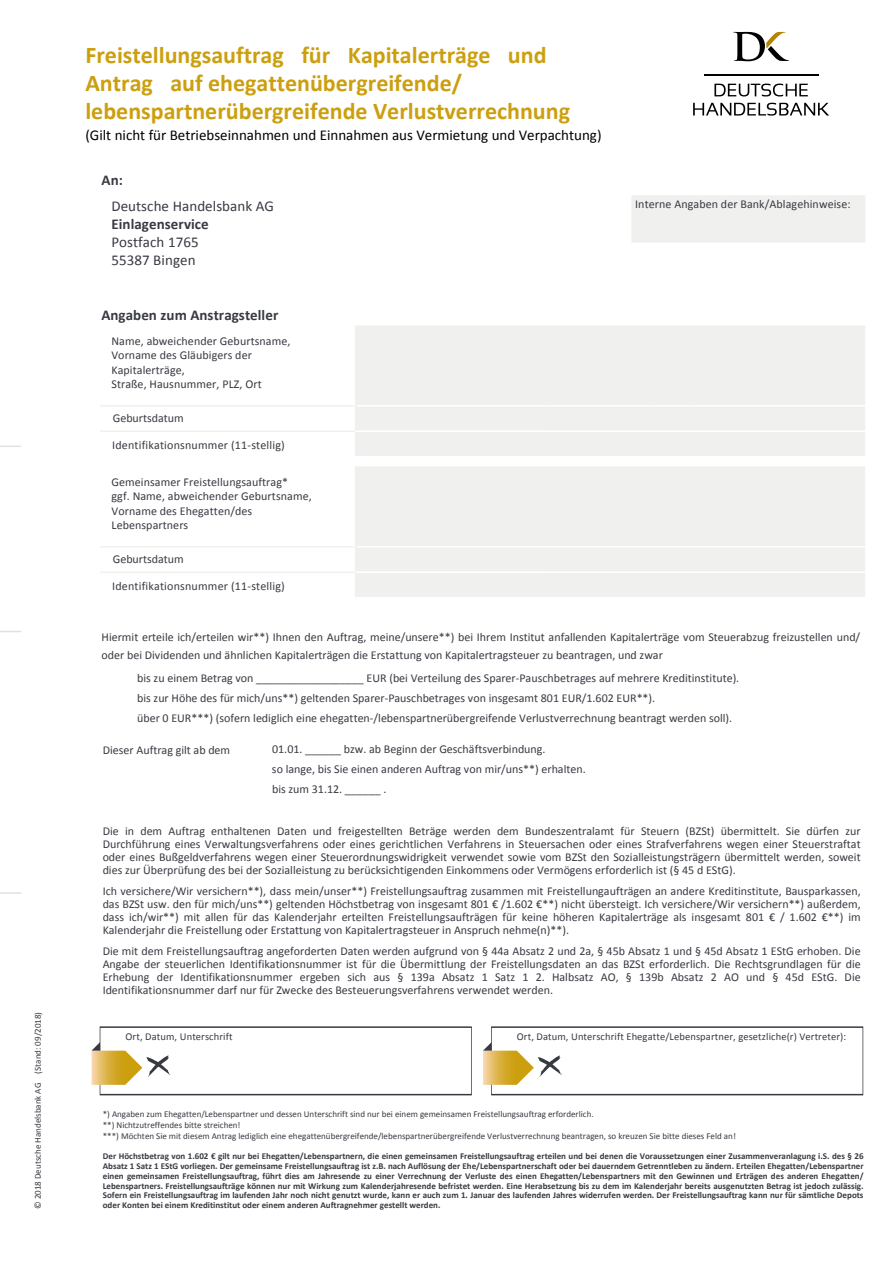
<style>
.page{position:relative;width:893px;height:1263px;background:#fff}
.page>*{position:absolute;margin:0;border:0;box-sizing:border-box;transform-origin:0 0}
.t1{font:700 24px/28.2px "Calibri";color:#cc9f0f}
.t2{font:15px "Calibri";color:#000}
.t3{font:15px/18px "Calibri";letter-spacing:.005em;color:#383a42}
.t4{font:700 15px "Calibri";letter-spacing:.005em;color:#383a42}
.t5{font:12px/13.2px "Calibri";color:#383a42}
.t6{font:10.5px "Calibri";letter-spacing:.01em;color:#383a42}
.t7{font:700 9px/9.9px "Calibri";color:#383a42;text-align:justify}
.t8{font:9px/10.8px "Calibri";color:#383a42}
.s1{font-style:inherit}
</style>
<div class="page">
<hr style="left:0;top:892px;width:21px;height:2px;background:#e1e2e0">
<svg style="left:0;top:631px;width:21px;height:1px"></svg>
<svg style="left:0;top:446px;width:21px;height:1px"></svg>
<svg style="left:733px;top:32px;width:56px;height:29px"></svg>
<hr style="left:704px;top:74px;width:114px;height:1px;background:#000">
<svg style="left:714px;top:84px;width:94px;height:12px"></svg>
<svg style="left:693px;top:103px;width:136px;height:13px"></svg>
<hr style="left:100px;top:405px;width:255px;height:1px;background:#f0f0ef">
<hr style="left:100px;top:430px;width:255px;height:2px;background:#f0f0ef">
<hr style="left:354px;top:405px;width:188px;height:1px;background:#fff">
<div style="left:355px;top:326px;width:510px;height:130px;background:#f0f0ef"></div>
<hr style="left:357px;top:405px;width:188px;height:1px;background:#fff">
<hr style="left:545px;top:405px;width:109px;height:1px;background:#fff">
<hr style="left:654px;top:405px;width:34px;height:1px;background:#fff">
<hr style="left:688px;top:405px;width:179px;height:1px;background:#fff">
<hr style="left:355px;top:430px;width:189px;height:2px;background:#fff">
<hr style="left:687px;top:430px;width:178px;height:2px;background:#fff">
<hr style="left:358px;top:430px;width:189px;height:2px;background:#fff">
<hr style="left:547px;top:430px;width:109px;height:2px;background:#fff">
<hr style="left:656px;top:430px;width:34px;height:2px;background:#fff">
<hr style="left:100px;top:546px;width:255px;height:1px;background:#f0f0ef">
<hr style="left:100px;top:571px;width:255px;height:2px;background:#f0f0ef">
<hr style="left:354px;top:546px;width:188px;height:1px;background:#fff">
<div style="left:355px;top:467px;width:510px;height:130px;background:#f0f0ef"></div>
<hr style="left:357px;top:546px;width:188px;height:1px;background:#fff">
<hr style="left:545px;top:546px;width:109px;height:1px;background:#fff">
<hr style="left:654px;top:546px;width:34px;height:1px;background:#fff">
<hr style="left:688px;top:546px;width:179px;height:1px;background:#fff">
<hr style="left:355px;top:571px;width:189px;height:2px;background:#fff">
<hr style="left:687px;top:571px;width:178px;height:2px;background:#fff">
<hr style="left:358px;top:571px;width:189px;height:2px;background:#fff">
<hr style="left:547px;top:571px;width:109px;height:2px;background:#fff">
<hr style="left:656px;top:571px;width:34px;height:2px;background:#fff">
<div style="left:99px;top:1026px;width:373px;height:69px;border:1px solid #383a42"></div>
<svg style="left:92px;top:1042px;width:79px;height:43px"></svg>
<div style="left:632px;top:195px;width:233px;height:48px;background:#f0f0ef"></div>
<div style="left:491px;top:1026px;width:372px;height:69px;border:1px solid #383a42"></div>
<svg style="left:483px;top:1042px;width:79px;height:43px"></svg>
<p class="t8" style="left:32px;top:1209px;width:199px;rotate:-90deg">© 2018 Deutsche Handelsbank AG (Stand: 09/2018)</p>
<h1 class="t1" style="left:85px;top:40px;width:486px">Freistellungsauftrag für Kapitalerträge und<br>Antrag auf ehegatten<span class="s1">übergreifende</span>/ lebenspartnerübergreifende Verlustverrechnung</h1>
<p class="t2" style="left:85px;top:126px;width:518px">(Gilt nicht für Betriebseinnahmen und Einnahmen aus Vermietung und Verpachtung)</p>
<p class="t4" style="left:102px;top:170px;width:23px">An:</p>
<p class="t3" style="left:111px;top:198px;width:164px">Deutsche Handelsbank AG</p>
<p class="t4" style="left:111px;top:215px;width:99px">Einlagenservice</p>
<p class="t3" style="left:111px;top:234px;width:89px">Postfach 1765<br>55387 Bingen</p>
<p class="t4" style="left:101px;top:306px;width:178px">Angaben zum Anstragsteller</p>
<p class="t5" style="left:111px;top:334px;width:181px;line-height:14.4px">Name, abweichender Geburtsname,<br>Vorname des Gläubigers der<br>Kapitalerträge,<br>Straße, Hausnummer, PLZ, Ort</p>
<p class="t5" style="left:113px;top:411px;width:73px">Geburtsdatum</p>
<p class="t5" style="left:112px;top:438px;width:174px">Identifikationsnummer (11-stellig)</p>
<p class="t5" style="left:112px;top:475px;width:202px;line-height:14.4px">Gemeinsamer Freistellungsauftrag*<br>ggf. Name, abweichender Geburtsname,<br>Vorname des Ehegatten/des<br>Lebenspartners</p>
<p class="t5" style="left:113px;top:552px;width:73px">Geburtsdatum</p>
<p class="t5" style="left:112px;top:579px;width:174px">Identifikationsnummer (11-stellig)</p>
<p class="t5" style="left:635px;top:198px;width:217px">Interne Angaben der Bank/Ablagehinweise:</p>
<p class="t5" style="left:102px;top:628px;width:760px;line-height:18.1px">Hiermit erteile ich/erteilen wir**) Ihnen den Auftrag, meine/unsere**) bei Ihrem Institut anfallenden Kapitalerträge vom Steuerabzug freizustellen und/ oder bei Dividenden und ähnlichen Kapitalerträgen die Erstattung von Kapitalertragsteuer zu beantragen, und zwar</p>
<p class="t5" style="left:137px;top:667px;width:604px;line-height:20.2px">bis zu einem Betrag von __________________ EUR (bei Verteilung des Sparer-Pauschbetrages auf mehrere Kreditinstitute). bis zur Höhe des für mich/uns**) geltenden Sparer-Pauschbetrages von insgesamt 801 EUR/1.602 EUR**).<br>über 0 EUR***) (sofern lediglich eine ehegatten-/lebenspartnerübergreifende Verlustverrechnung beantragt werden soll).</p>
<p class="t5" style="left:272px;top:739px;width:315px;line-height:20.2px">01.01. ______ bzw. ab Beginn der Geschäftsverbindung.<br>so lange, bis Sie einen anderen Auftrag von mir/uns**) erhalten. bis zum 31.12. ______ .</p>
<p class="t5" style="left:103px;top:743px;width:129px">Dieser Auftrag gilt ab dem</p>
<p class="t5" style="left:103px;top:824px;width:759px;text-align:justify">Die in dem Auftrag enthaltenen Daten und freigestellten Beträge werden dem Bundeszentralamt für Steuern (BZSt) übermittelt. Sie dürfen zur Durchführung eines Verwaltungsverfahrens oder eines gerichtlichen Verfahrens in Steuersachen oder eines Strafverfahrens wegen einer Steuerstraftat oder eines Bußgeldverfahrens wegen einer Steuerordnungswidrigkeit verwendet sowie vom BZSt den Sozialleistungsträgern übermittelt werden, soweit dies zur Überprüfung des bei der Sozialleistung zu berücksichtigenden Einkommens oder Vermögens erforderlich ist (§ 45 d EStG).</p>
<p class="t5" style="left:103px;top:884px;width:760px;text-align:justify">Ich versichere/Wir versichern**), dass mein/unser**) Freistellungsauftrag zusammen mit Freistellungaufträgen an andere Kreditinstitute, Bausparkassen, das BZSt usw. den für mich/uns**) geltenden Höchstbetrag von insgesamt 801 € /1.602 €**) nicht übersteigt. Ich versichere/Wir versichern**) außerdem, dass ich/wir**) mit allen für das Kalenderjahr erteilten Freistellungsaufträgen für keine höheren Kapitalerträge als insgesamt 801 € / 1.602 €**) im Kalenderjahr die Freistellung oder Erstattung von Kapitalertragsteuer in Anspruch nehme(n)**).</p>
<p class="t5" style="left:103px;top:944px;width:760px;text-align:justify">Die mit dem Freistellungsauftrag angeforderten Daten werden aufgrund von § 44a Absatz 2 und 2a, § 45b Absatz 1 und § 45d Absatz 1 EStG erhoben. Die Angabe der steuerlichen Identifikationsnummer ist für die Übermittlung der Freistellungsdaten an das BZSt erforderlich. Die Rechtsgrundlagen für die Erhebung der Identifikationsnummer ergeben sich aus § 139a Absatz 1 Satz 1 2. Halbsatz AO, § 139b Absatz 2 AO und § 45d EStG. Die Identifikationsnummer darf nur für Zwecke des Besteuerungsverfahrens verwendet werden.</p>
<p class="t6" style="left:126px;top:1030px;width:108px">Ort, Datum, Unterschrift</p>
<p class="t6" style="left:517px;top:1030px;width:331px">Ort, Datum, Unterschrift Ehegatte/Lebenspartner, gesetzliche(r) Vertreter):</p>
<p class="t8" style="left:103px;top:1109px;width:635px">*) Angaben zum Ehegatten/Lebenspartner und dessen Unterschrift sind nur bei einem gemeinsamen Freistellungsauftrag erforderlich.<br>**) Nichtzutreffendes bitte streichen!<br>***) Möchten Sie mit diesem Antrag lediglich eine ehegattenübergreifende/lebenspartnerübergreifende Verlustverrechnung beantragen, so kreuzen Sie bitte dieses Feld an!</p>
<p class="t7" style="left:103px;top:1151px;width:762px">Der Höchstbetrag von 1.602 € gilt nur bei Ehegatten/Lebenspartnern, die einen gemeinsamen Freistellungsauftrag erteilen und bei denen die Voraussetzungen einer Zusammenveranlagung i.S. des § 26<br>Absatz 1 Satz 1 EStG vorliegen. Der gemeinsame Freistellungsauftrag ist z.B. nach Auflösung der Ehe/Lebenspartnerschaft oder bei dauerndem Getrenntleben zu ändern. Erteilen Ehegatten/Lebenspartner einen gemeinsamen Freistellungsauftrag, führt dies am Jahresende zu einer Verrechnung der Verluste des einen Ehegatten/Lebenspartners mit den Gewinnen und Erträgen des anderen Ehegatten/ Lebenspartners. Freistellungsaufträge können nur mit Wirkung zum Kalenderjahresende befristet werden. Eine Herabsetzung bis zu dem im Kalenderjahr bereits ausgenutzten Betrag ist jedoch zulässig.<br>Sofern ein Freistellungsauftrag im laufenden Jahr noch nicht genutzt wurde, kann er auch zum 1. Januar des laufenden Jahres widerrufen werden. Der Freistellungsauftrag kann nur für sämtliche Depots oder Konten bei einem Kreditinstitut oder einem anderen Auftragnehmer gestellt werden.</p>
</div>
